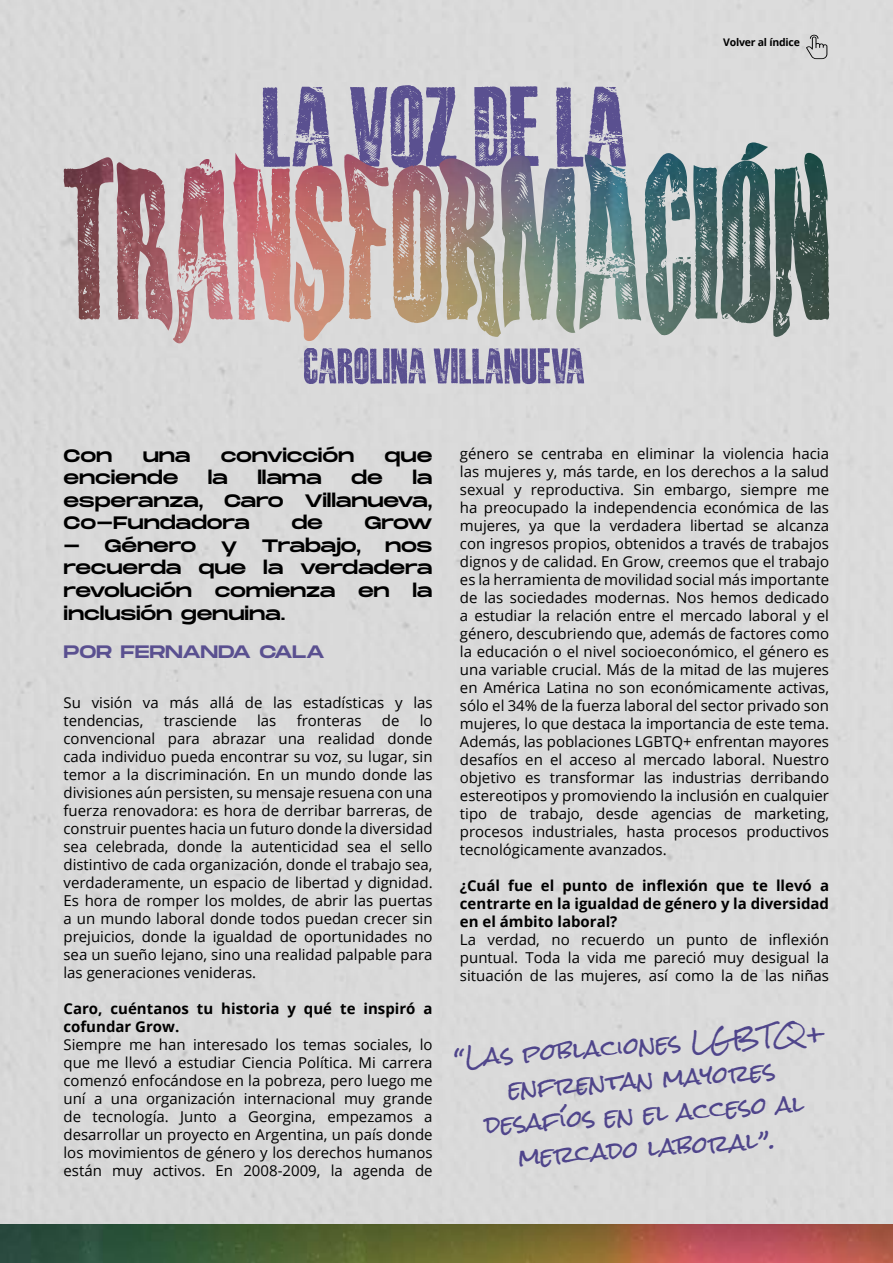
<style>
.page{position:relative;width:893px;height:1263px;background:#fff}
.page>*{position:absolute;margin:0;border:0;box-sizing:border-box;transform-origin:0 0}
.t1{font:22.5px/34.5px "Rock Salt";color:#4f458b;text-align:center}
.t2{font:18px/22.5px "Monument Extended";letter-spacing:-.01em;color:#000;text-align:justify}
.t3{font:18px "Monument Extended";letter-spacing:-.015em;color:#5a5090}
.t4{font:18px "Monument Extended";letter-spacing:-.035em;color:#000}
.t5{font:15px/18px "Open Sans";color:#000;text-align:justify}
.t6{font:700 15px/18px "Open Sans";color:#000}
.t7{font:700 10.5px "Open Sans";letter-spacing:-.02em;color:#000}
</style>
<div class="page">
<div style="left:0;top:0;width:893px;height:1224px;background:#dadada"></div>
<img style="left:0;top:1224px;width:893px;height:39px">
<svg style="left:263px;top:85px;width:363px;height:57px;background:#9d98b6"></svg>
<svg style="left:304px;top:348px;width:280px;height:36px;background:#8f89ae"></svg>
<img style="left:233px;top:142px;width:535px;height:178px">
<svg style="left:806px;top:35px;width:21px;height:24px"></svg>
<p class="t7" style="left:723px;top:35px;width:78px">Volver al índice</p>
<p class="t2" style="left:64px;top:444px;width:50px">Con</p>
<p class="t2" style="left:143px;top:444px;width:49px">una</p>
<p class="t2" style="left:221px;top:444px;width:135px">convicción</p>
<p class="t2" style="left:385px;top:444px;width:49px">que</p>
<p class="t2" style="left:64px;top:466px;width:116px">enciende</p>
<p class="t2" style="left:208px;top:466px;width:22px">la</p>
<p class="t2" style="left:257px;top:466px;width:66px">llama</p>
<p class="t2" style="left:351px;top:466px;width:33px">de</p>
<p class="t2" style="left:64px;top:466px;width:370px;text-indent:349px">la esperanza, Caro Villanueva, Co-Fundadora</p>
<p class="t2" style="left:291px;top:511px;width:33px">de</p>
<p class="t2" style="left:364px;top:511px;width:70px">Grow</p>
<p class="t2" style="left:64px;top:534px;width:134px">- Género</p>
<p class="t2" style="left:221px;top:534px;width:18px">y</p>
<p class="t4" style="left:262px;top:532px;width:101px">Trabajo,</p>
<p class="t2" style="left:64px;top:534px;width:370px;text-indent:322px">nos recuerda que la verdadera revolución comienza en la inclusión genuina.</p>
<p class="t3" style="left:64px;top:638px;width:263px">POR FERNANDA CALA</p>
<p class="t5" style="left:63px;top:693px;width:371px">Su visión va más allá de las estadísticas y las tendencias,</p>
<p class="t5" style="left:164px;top:711px;width:75px">trasciende</p>
<p class="t5" style="left:257px;top:711px;width:21px">las</p>
<p class="t5" style="left:297px;top:711px;width:66px">fronteras</p>
<p class="t5" style="left:382px;top:711px;width:19px">de</p>
<p class="t5" style="left:63px;top:711px;width:371px;text-indent:356px">lo convencional para abrazar una realidad donde cada individuo pueda encontrar su voz, su lugar, sin temor a la discriminación. En un mundo donde las divisiones aún persisten, su mensaje resuena con una fuerza renovadora: es hora de derribar barreras, de construir puentes hacia un futuro donde la diversidad sea celebrada, donde la autenticidad sea el sello distintivo de cada organización, donde el trabajo sea, verdaderamente, un espacio de libertad y dignidad.<br>Es hora de romper los moldes, de abrir las puertas a un mundo laboral donde todos puedan crecer sin prejuicios, donde la igualdad de oportunidades no sea un sueño lejano, sino una realidad palpable para las generaciones venideras.</p>
<p class="t6" style="left:63px;top:999px;width:371px">Caro, cuéntanos tu historia y qué te inspiró a cofundar Grow.</p>
<p class="t5" style="left:63px;top:1035px;width:371px">Siempre me han interesado los temas sociales, lo que me llevó a estudiar Ciencia Política. Mi carrera comenzó enfocándose en la pobreza, pero luego me uní a una organización internacional muy grande de tecnología. Junto a Georgina, empezamos a desarrollar un proyecto en Argentina, un país donde los movimientos de género y los derechos humanos están muy activos. En 2008-2009, la agenda de</p>
<p class="t5" style="left:460px;top:444px;width:371px">género se centraba en eliminar la violencia hacia las mujeres y, más tarde, en los derechos a la salud sexual y reproductiva. Sin embargo, siempre me ha preocupado la independencia económica de las mujeres, ya que la verdadera libertad se alcanza con ingresos propios, obtenidos a través de trabajos dignos y de calidad. En Grow, creemos que el trabajo es la herramienta de movilidad social más importante de las sociedades modernas. Nos hemos dedicado a estudiar la relación entre el mercado laboral y el género, descubriendo que, además de factores como la educación o el nivel socioeconómico, el género es una variable crucial. Más de la mitad de las mujeres en América Latina no son económicamente activas, sólo el 34% de la fuerza laboral del sector privado son mujeres, lo que destaca la importancia de este tema.<br>Además, las poblaciones LGBTQ+ enfrentan mayores desafíos en el acceso al mercado laboral. Nuestro objetivo es transformar las industrias derribando estereotipos y promoviendo la inclusión en cualquier tipo de trabajo, desde agencias de marketing, procesos industriales, hasta procesos productivos tecnológicamente avanzados.</p>
<p class="t6" style="left:460px;top:876px;width:371px;text-align:justify">¿Cuál fue el punto de inflexión que te llevó a centrarte en la igualdad de género y la diversidad en el ámbito laboral?</p>
<p class="t5" style="left:460px;top:930px;width:371px">La verdad, no recuerdo un punto de inflexión puntual. Toda la vida me pareció muy desigual la situación de las mujeres, así como la de las niñas</p>
<h1 class="t1" style="left:452px;top:1042px;width:375px;rotate:-4deg">“Las poblaciones LGBTQ+ enfrentan mayores desafíos en el acceso al mercado laboral”.</h1>
</div>
